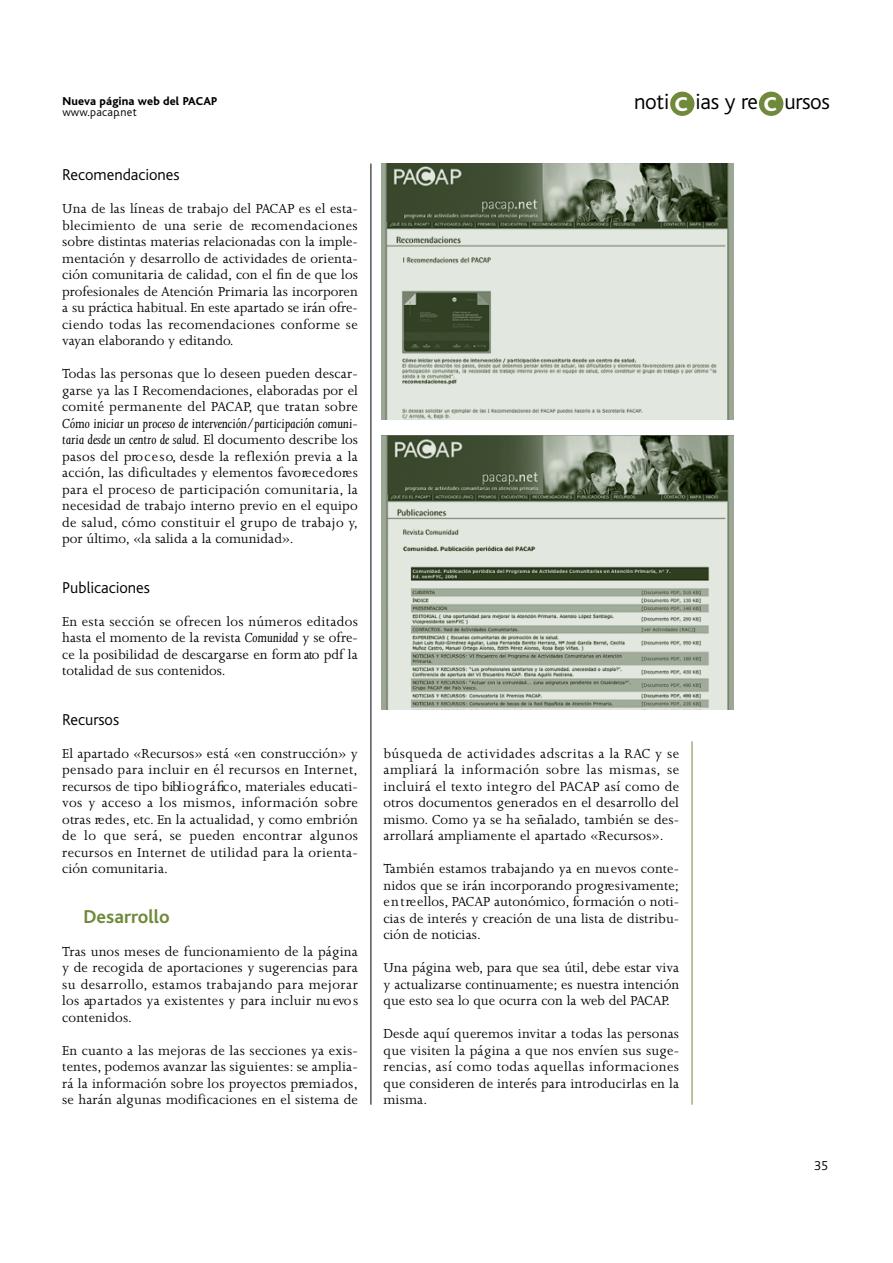
<style>
.page{position:relative;width:893px;height:1263px;background:#fff}
.page>*{position:absolute;margin:0;border:0;box-sizing:border-box;transform-origin:0 0}
.t1{font:300 22.8px "Bliss";letter-spacing:-.015em;color:#000}
.t2{font:700 19.5px "Bliss";color:#70893b}
.t3{font:300 16.5px "Bliss";color:#000}
.t4{font:15px/16.5px "Joanna";letter-spacing:.005em;color:#000;text-align:justify}
.t5{font:300 13.5px "Bliss";color:#000}
.t6{font:800 12px "Bliss";letter-spacing:.005em;color:#000}
.t7{font:300 12px "Bliss";color:#000}
.s1{font-style:italic}
.s2{font-weight:800;font-size:20.85px;color:#fff}
</style>
<div class="page">
<hr style="left:370px;top:164px;width:1px;height:941px;background:#000">
<hr style="left:691px;top:741px;width:1px;height:364px;background:#70893b">
<svg style="left:759px;top:92px;width:24px;height:24px"></svg>
<svg style="left:670px;top:92px;width:24px;height:24px"></svg>
<img style="left:381px;top:164px;width:353px;height:256px">
<img style="left:381px;top:435px;width:353px;height:275px">
<p class="t6" style="left:62px;top:95px;width:156px">N u eva página web del PACA P</p>
<p class="t7" style="left:62px;top:107px;width:76px">w w w.p a c a p.n e t</p>
<p class="t3" style="left:62px;top:168px;width:119px">Recomendaciones</p>
<p class="t4" style="left:62px;top:202px;width:297px">Una de las líneas de trabajo del PACAP es el esta&shy;blecimiento de una serie de re c o m e n d a c io n e s sobre distintas materias relacionadas con la imple&shy;mentación y desarrollo de actividades de orie n ta&shy;ción comu n ita ria de calidad, con el fin de que los p ro fesionales de Atención Prim a ria las incorp o re n a su práctica habitual. En este apartado se irán ofre&shy;ciendo todas las recomendaciones confo rme se vayan elaborando y editando.</p>
<p class="t4" style="left:62px;top:367px;width:297px">Todas las personas que lo deseen pueden descar&shy;garse ya las I Recomendaciones, e laboradas por el comité permanente del PAC A P, que tratan sobre</p>
<p class="t4" style="left:62px;top:417px;width:297px"><span class="s1">Cómo iniciar un proceso de intervención/participación comuni&shy;taria desde un centro de salud.</span> El documento describe los pasos del pro c e s o, desde la reflexión previa a la a c c ió n , las dificultades y elementos favo re c e d o re s para el proceso de participación comu n ita ria , la necesidad de trabajo interno previo en el equipo de salud, cómo constituir el grupo de trabajo y, por último, «la salida a la comunidad».</p>
<p class="t3" style="left:62px;top:580px;width:89px">Publicaciones</p>
<p class="t4" style="left:62px;top:615px;width:297px">En esta sección se ofrecen los números editados hasta el momento de la revista <span class="s1">Comunidad</span> y se ofre&shy;ce la posibilidad de descargarse en fo rm ato pdf la totalidad de sus contenidos.</p>
<p class="t3" style="left:62px;top:712px;width:58px">Recursos</p>
<p class="t4" style="left:62px;top:747px;width:297px">El ap a rtado «Recursos» está «en construcción» y pensado para incluir en él recursos en Intern e t, recursos de tipo biblio g r á fic o, m ate riales educati&shy;vos y acceso a los mismos, in fo rmación sobre otras re d e s , e tc. En la actualidad, y como embrió n de lo que será, se pueden encontrar algunos recursos en Internet de utilidad para la orie n ta&shy;ción comu n ita ria .</p>
<h2 class="t2" style="left:84px;top:907px;width:88px">Desarrollo</h2>
<p class="t4" style="left:62px;top:945px;width:297px">Tras unos meses de funcionamiento de la página y de recogida de ap o rtaciones y sugerencias para su desarro llo, estamos trabajando para mejorar los ap a rtados ya existentes y para incluir nu evo s c o n te n id o s.</p>
<p class="t4" style="left:62px;top:1044px;width:297px">En cuanto a las mejoras de las secciones ya exis&shy;te n te s, podemos avanzar las siguientes: se amplia&shy;rá la info rmación sobre los proyectos pre m ia d o s , se harán algunas modificaciones en el sistema de</p>
<h1 class="t1" style="left:634px;top:91px;width:197px">noti <span class="s2">C</span> ias y re <span class="s2">C</span> u rso s</h1>
<p class="t4" style="left:383px;top:747px;width:297px">búsqueda de actividades adscritas a la RAC y se ampliará la info rmación sobre las mismas, s e incluirá el texto integro del PACAP así como de o tros documentos generados en el desarrollo del m ism o. Como ya se ha señalado, también se des&shy;a rrollará ampliamente el ap a rtado «Recursos».</p>
<p class="t4" style="left:383px;top:862px;width:297px">También estamos trabajando ya en nu evos conte&shy;nidos que se irán incorporando pro g re s iva m e n te ; e n t re ellos, PACAP autonómico, fo rmación o noti&shy;cias de interés y creación de una lista de distribu&shy;ción de noticias.</p>
<p class="t4" style="left:383px;top:961px;width:297px">Una página web, para que sea útil, d ebe estar viva y actualizarse continuamente; es nuestra intención que esto sea lo que ocurra con la web del PACAP.</p>
<p class="t4" style="left:383px;top:1027px;width:297px">Desde aquí queremos invitar a todas las personas que visiten la página a que nos envíen sus suge&shy;re n c ia s , así como todas aquellas info rm a c io n e s que consideren de interés para introducirlas en la m ism a .</p>
<p class="t5" style="left:814px;top:1160px;width:15px">35</p>
</div>
